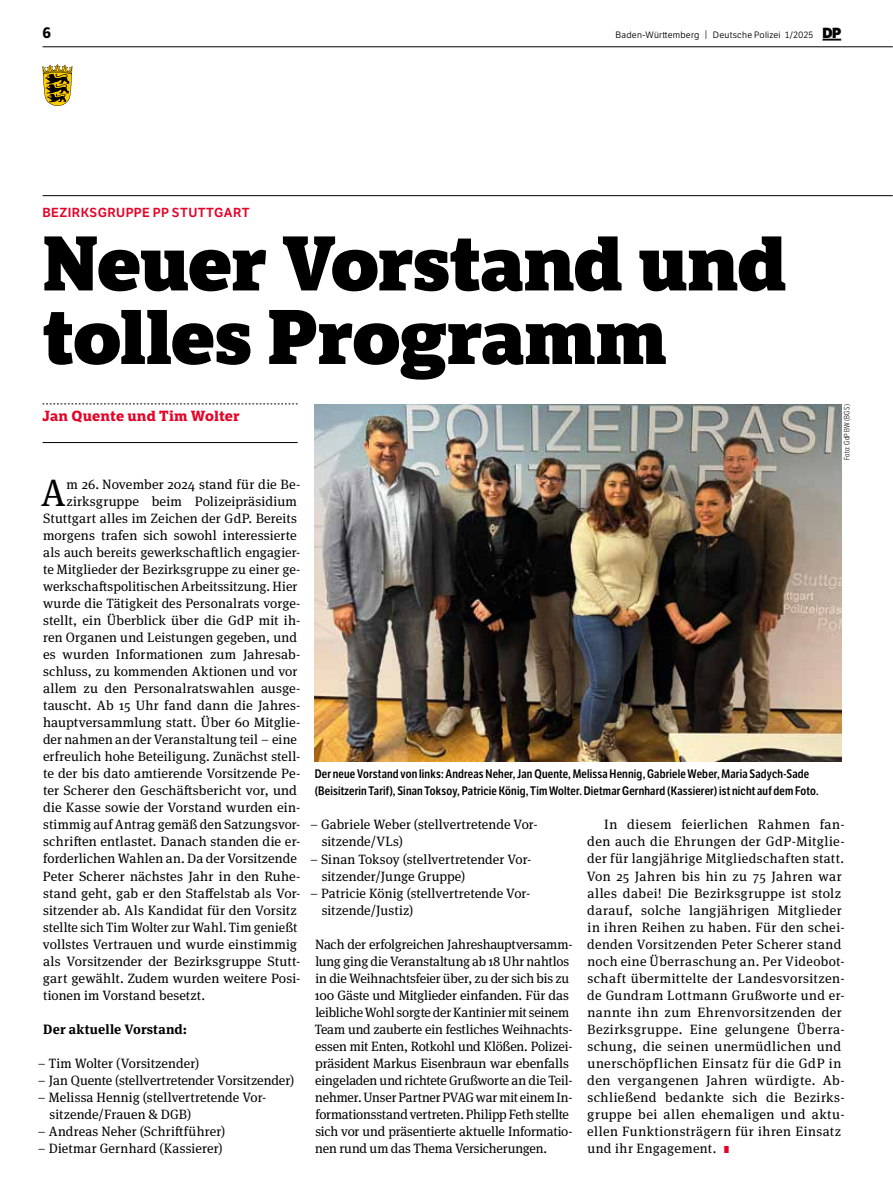
<style>
.page{position:relative;width:893px;height:1191px;background:#fff}
.page>*{position:absolute;margin:0;border:0;box-sizing:border-box;transform-origin:0 0}
.t1{font:800 75px/73.5px "LFT Etica Sheriff";letter-spacing:-.015em;color:#000}
.t2{font:38.25px "Meta Serif Pro";color:#000}
.t3{font:700 15px "LFT Etica";color:#000}
.t4{font:700 14.25px "LFT Etica Sheriff";letter-spacing:.01em;color:#e40428}
.t5{font:13.5px/17px "Meta Serif Pro";letter-spacing:.01em;color:#000}
.t6{font:13.5px/17px "Meta Serif Pro";letter-spacing:.03em;color:#000}
.t7{font:13.5px/17px "Meta Serif Pro";letter-spacing:-.01em;color:#000}
.t8{font:700 13.5px "Meta Serif Pro";letter-spacing:.01em;color:#000}
.t9{font:12.75px "LFT Etica SB";letter-spacing:.03em;color:#e40428}
.t10{font:600 12px/17px "LFT Etica Condensed";letter-spacing:.015em;color:#000}
.t11{font:9px "LFT Etica Bk";letter-spacing:.025em;color:#000}
.t12{font:300 7.5px "LFT Etica Condensed";letter-spacing:.02em;color:#000}
.s1{font-size:9.3px}
.s2{font-family:"LFT Etica XB";font-size:14.25px}
.s3{font-family:"LFT Etica XB";font-size:9.75px;color:#e40428}
</style>
<div class="page">
<hr style="left:43px;top:195px;width:850px;height:1px;background:#000">
<hr style="left:43px;top:47px;width:850px;height:1px;background:#000">
<svg style="left:822px;top:39px;width:19px;height:2px"></svg>
<svg style="left:43px;top:64px;width:29px;height:42px"></svg>
<svg style="left:43px;top:403px;width:255px;height:1px"></svg>
<hr style="left:43px;top:442px;width:255px;height:1px;background:#000">
<img style="left:315px;top:404px;width:527px;height:357px">
<p class="t3" style="left:43px;top:23px;width:10px">6</p>
<p class="t11" style="left:616px;top:29px;width:227px">Baden-Württemberg <span class="s1">|</span> Deutsche Polizei 1/2025 <span class="s2">DP</span></p>
<p class="t9" style="left:43px;top:205px;width:209px">BEZIRKSGRUPPE PP STUTTGART</p>
<h1 class="t1" style="left:43px;top:227px;width:746px">Neuer Vorstand und tolles Programm</h1>
<p class="t4" style="left:43px;top:407px;width:199px">Jan Quente und Tim Wolter</p>
<p class="t12" style="left:843px;top:460px;width:58px;rotate:-90deg">Foto: GdP BW (BG S)</p>
<h2 class="t2" style="left:41px;top:465px;width:27px">A</h2>
<p class="t5" style="left:67px;top:475px;width:235px">m 26. November 2024 stand für die Be-</p>
<p class="t5" style="left:67px;top:492px;width:232px">zirksgruppe beim Polizeipräsidium</p>
<p class="t5" style="left:43px;top:509px;width:255px">Stuttgart alles im Zeichen der GdP. Bereits</p>
<p class="t5" style="left:43px;top:526px;width:255px">morgens trafen sich sowohl interessierte</p>
<p class="t5" style="left:43px;top:543px;width:259px">als auch bereits gewerkschaftlich engagier-</p>
<p class="t5" style="left:43px;top:560px;width:259px">te Mitglieder der Bezirksgruppe zu einer ge-</p>
<p class="t5" style="left:43px;top:577px;width:256px">werkschaftspolitischen Arbeitssitzung. Hier</p>
<p class="t5" style="left:43px;top:594px;width:259px">wurde die Tätigkeit des Personalrats vorge-</p>
<p class="t5" style="left:43px;top:611px;width:259px">stellt, ein Überblick über die GdP mit ih-</p>
<p class="t5" style="left:43px;top:628px;width:255px">ren Organen und Leistungen gegeben, und</p>
<p class="t5" style="left:43px;top:645px;width:259px">es wurden Informationen zum Jahresab-</p>
<p class="t5" style="left:43px;top:662px;width:256px">schluss, zu kommenden Aktionen und vor</p>
<p class="t5" style="left:43px;top:679px;width:259px">allem zu den Personalratswahlen ausge-</p>
<p class="t5" style="left:43px;top:696px;width:259px">tauscht. Ab 15 Uhr fand dann die Jahres-</p>
<p class="t5" style="left:43px;top:713px;width:259px">hauptversammlung statt. Über 60 Mitglie-</p>
<p class="t5" style="left:43px;top:730px;width:255px">der nahmen an der Veranstaltung teil – eine</p>
<p class="t5" style="left:43px;top:747px;width:259px">erfreulich hohe Beteiligung. Zunächst stell-</p>
<p class="t5" style="left:43px;top:764px;width:259px">te der bis dato amtierende Vorsitzende Pe-</p>
<p class="t5" style="left:43px;top:781px;width:255px">ter Scherer den Geschäftsbericht vor, und</p>
<p class="t5" style="left:43px;top:798px;width:259px">die Kasse sowie der Vorstand wurden ein-</p>
<p class="t5" style="left:43px;top:815px;width:259px">stimmig auf Antrag gemäß den Satzungsvor-</p>
<p class="t5" style="left:43px;top:832px;width:259px">schriften entlastet. Danach standen die er-</p>
<p class="t5" style="left:43px;top:849px;width:255px">forderlichen Wahlen an. Da der Vorsitzende</p>
<p class="t5" style="left:43px;top:866px;width:259px">Peter Scherer nächstes Jahr in den Ruhe-</p>
<p class="t5" style="left:43px;top:883px;width:259px">stand geht, gab er den Staffelstab als Vor-</p>
<p class="t5" style="left:43px;top:900px;width:255px">sitzender ab. Als Kandidat für den Vorsitz</p>
<p class="t5" style="left:43px;top:917px;width:256px">stellte sich Tim Wolter zur Wahl. Tim genießt</p>
<p class="t5" style="left:43px;top:934px;width:256px">vollstes Vertrauen und wurde einstimmig</p>
<p class="t5" style="left:43px;top:951px;width:259px">als Vorsitzender der Bezirksgruppe Stutt-</p>
<p class="t5" style="left:43px;top:968px;width:259px">gart gewählt. Zudem wurden weitere Posi-</p>
<p class="t5" style="left:43px;top:985px;width:163px">tionen im Vorstand besetzt.</p>
<p class="t8" style="left:43px;top:1018px;width:145px">Der aktuelle Vorstand:</p>
<p class="t5" style="left:38px;top:1053px;width:163px">– Tim Wolter (Vorsitzender)</p>
<p class="t7" style="left:38px;top:1070px;width:258px">– Jan Quente (stellvertretender Vorsitzender)</p>
<p class="t5" style="left:50px;top:1087px;width:218px;text-indent:-12px">– Melissa Hennig (stellvertretende Vor&shy;sitzende/Frauen &amp; DGB)</p>
<p class="t5" style="left:38px;top:1121px;width:189px">– Andreas Neher (Schriftführer)</p>
<p class="t5" style="left:38px;top:1138px;width:186px">– Dietmar Gernhard (Kassierer)</p>
<p class="t10" style="left:315px;top:766px;width:505px">Der neue Vorstand von links: Andreas Neher, Jan Quente, Melissa Hennig, Gabriele Weber, Maria Sadych-Sade (Beisitzerin Tarif), Sinan Toksoy, Patricie König, Tim Wolter. Dietmar Gernhard (Kassierer) ist nicht auf dem Foto.</p>
<p class="t5" style="left:322px;top:815px;width:217px;text-indent:-12px">– Gabriele Weber (stellvertretende Vor&shy;sitzende/VLs)</p>
<p class="t5" style="left:322px;top:849px;width:211px;text-indent:-12px">– Sinan Toksoy (stellvertretender Vor&shy;sitzender/Junge Gruppe)</p>
<p class="t5" style="left:322px;top:883px;width:210px;text-indent:-12px">– Patricie König (stellvertretende Vor&shy;sitzende/Justiz)</p>
<p class="t7" style="left:314px;top:934px;width:260px">Nach der erfolgreichen Jahreshauptversamm&shy;lung ging die Veranstaltung ab 18 Uhr nahtlos in die Weihnachtsfeier über, zu der sich bis zu 100 Gäste und Mitglieder einfanden. Für das leibliche Wohl sorgte der Kantinier mit seinem Team und zauberte ein festliches Weihnachts&shy;essen mit Enten, Rotkohl und Klößen. Polizei&shy;präsident Markus Eisenbraun war ebenfalls eingeladen und richtete Grußworte an die Teil&shy;nehmer. Unser Partner PVAG war mit einem In&shy;formationsstand vertreten. Philipp Feth stellte sich vor und präsentierte aktuelle Informatio&shy;nen rund um das Thema Versicherungen.</p>
<p class="t6" style="left:587px;top:815px;width:260px;text-indent:18px">In diesem feierlichen Rahmen fan&shy;den auch die Ehrungen der GdP-Mitglie&shy;der für langjährige Mitgliedschaften statt.<br>Von 25 Jahren bis hin zu 75 Jahren war alles dabei! Die Bezirksgruppe ist stolz darauf, solche langjährigen Mitglieder in ihren Reihen zu haben. Für den schei&shy;denden Vorsitzenden Peter Scherer stand noch eine Überraschung an. Per Videobot&shy;schaft übermittelte der Landesvorsitzen&shy;de Gundram Lottmann Grußworte und er&shy;nannte ihn zum Ehrenvorsitzenden der Bezirksgruppe. Eine gelungene Überra&shy;schung, die seinen unermüdlichen und unerschöpflichen Einsatz für die GdP in den vergangenen Jahren würdigte. Ab&shy;schließend bedankte sich die Bezirks&shy;gruppe bei allen ehemaligen und aktu&shy;ellen Funktionsträgern für ihren Einsatz und ihr Engagement. <span class="s3">I</span></p>
</div>
